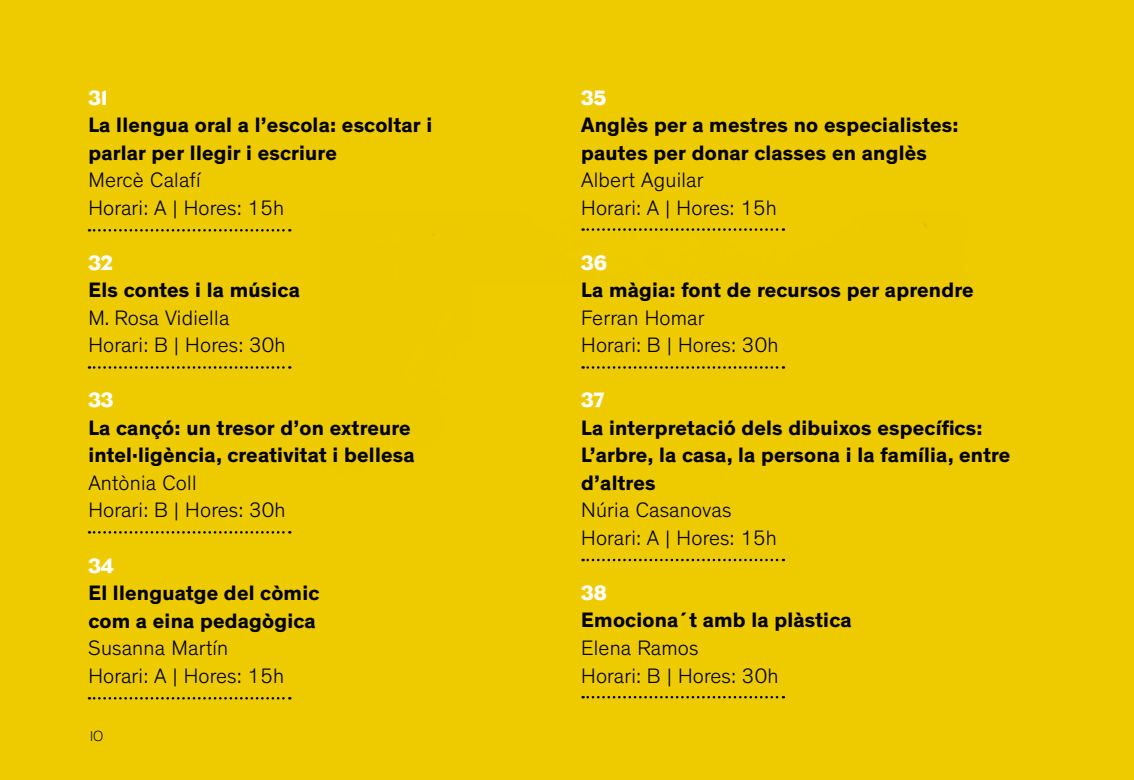
<style>
.page{position:relative;width:1134px;height:780px;background:#eeca00}
.page>*{position:absolute;margin:0;border:0;box-sizing:border-box;transform-origin:0 0}
.t1{font:700 21.25px/27.5px "Theinhardt";letter-spacing:.01em;color:#000}
.t2{font:300 21.25px/27.5px "Theinhardt";letter-spacing:.01em;color:#000}
.t3{font:21.25px "Eagle";letter-spacing:.01em;color:#fff}
.t4{font:300 15px "Eagle";color:#000}
</style>
<div class="page">
<svg style="left:89px;top:229px;width:201px;height:2px"></svg>
<svg style="left:89px;top:366px;width:201px;height:3px"></svg>
<svg style="left:89px;top:531px;width:201px;height:2px"></svg>
<svg style="left:89px;top:697px;width:201px;height:2px"></svg>
<svg style="left:583px;top:228px;width:201px;height:3px"></svg>
<svg style="left:583px;top:366px;width:201px;height:3px"></svg>
<svg style="left:583px;top:558px;width:201px;height:3px"></svg>
<svg style="left:583px;top:696px;width:201px;height:2px"></svg>
<p class="t3" style="left:88px;top:85px;width:21px">31</p>
<p class="t1" style="left:88px;top:112px;width:345px">La llengua oral a l’escola: escoltar i parlar per llegir i escriure</p>
<p class="t2" style="left:88px;top:167px;width:197px">Mercè Calafí<br>Horari: A | Hores: 15h</p>
<p class="t3" style="left:88px;top:250px;width:27px">32</p>
<p class="t1" style="left:88px;top:277px;width:213px">Els contes i la música</p>
<p class="t2" style="left:88px;top:304px;width:199px">M. Rosa Vidiella<br>Horari: B | Hores: 30h</p>
<p class="t3" style="left:88px;top:388px;width:27px">33</p>
<p class="t1" style="left:88px;top:414px;width:328px">La cançó: un tresor d’on extreure intel·ligència, creativitat i bellesa</p>
<p class="t2" style="left:88px;top:469px;width:199px">Antònia Coll<br>Horari: B | Hores: 30h</p>
<p class="t3" style="left:88px;top:553px;width:27px">34</p>
<p class="t1" style="left:88px;top:579px;width:232px">El llenguatge del còmic com a eina pedagògica</p>
<p class="t2" style="left:88px;top:634px;width:197px">Susanna Martín<br>Horari: A | Hores: 15h</p>
<p class="t4" style="left:90px;top:727px;width:15px">10</p>
<p class="t3" style="left:581px;top:85px;width:26px">35</p>
<p class="t1" style="left:581px;top:112px;width:379px">Anglès per a mestres no especialistes: pautes per donar classes en anglès</p>
<p class="t2" style="left:581px;top:167px;width:197px">Albert Aguilar<br>Horari: A | Hores: 15h</p>
<p class="t3" style="left:581px;top:250px;width:27px">36</p>
<p class="t1" style="left:581px;top:277px;width:394px">La màgia: font de recursos per aprendre</p>
<p class="t2" style="left:581px;top:304px;width:199px">Ferran Homar<br>Horari: B | Hores: 30h</p>
<p class="t3" style="left:581px;top:388px;width:24px">37</p>
<p class="t1" style="left:581px;top:414px;width:431px">La interpretació dels dibuixos específics:<br>L’arbre, la casa, la persona i la família, entre d’altres</p>
<p class="t2" style="left:581px;top:497px;width:197px">Núria Casanovas<br>Horari: A | Hores: 15h</p>
<p class="t3" style="left:581px;top:580px;width:27px">38</p>
<p class="t1" style="left:581px;top:607px;width:272px">Emociona´t amb la plàstica</p>
<p class="t2" style="left:581px;top:634px;width:199px">Elena Ramos<br>Horari: B | Hores: 30h</p>
</div>
